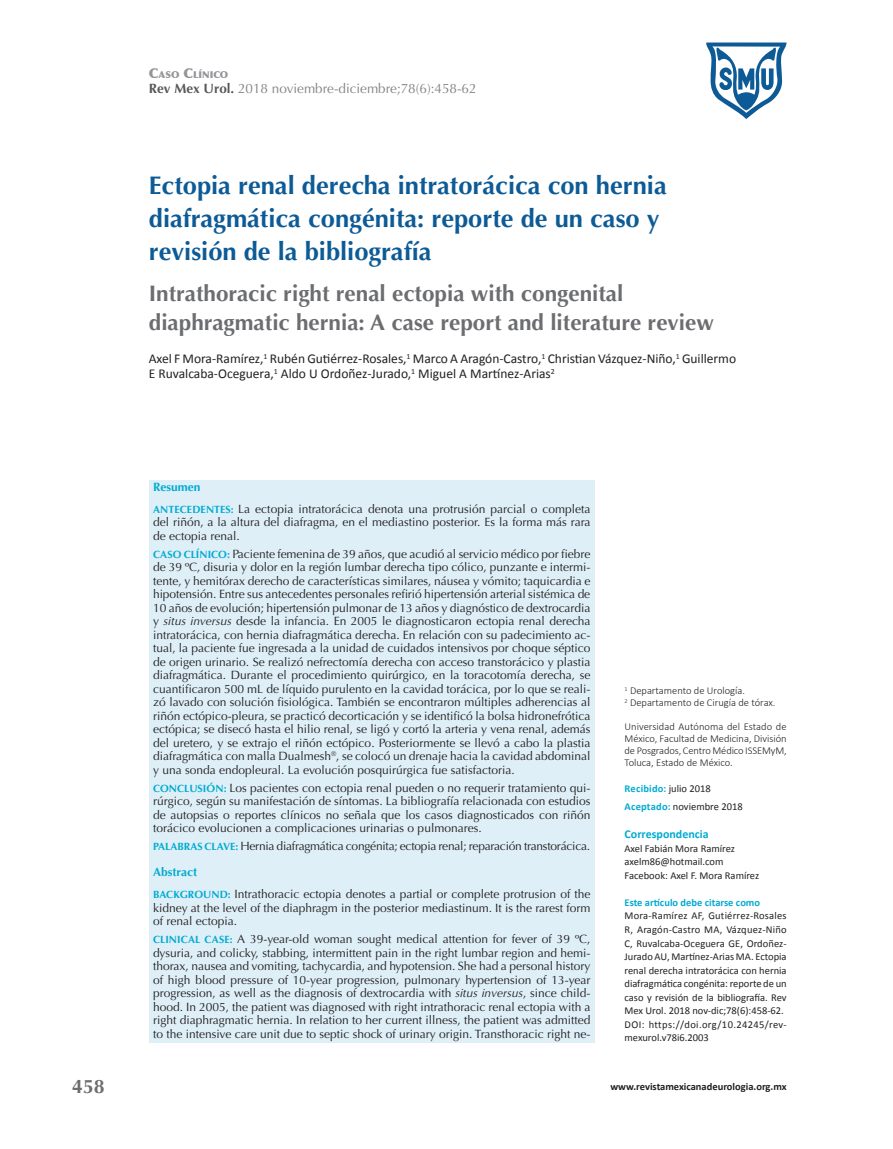
<style>
.page{position:relative;width:893px;height:1149px;background:#fff}
.page>*{position:absolute;margin:0;border:0;box-sizing:border-box;transform-origin:0 0}
.t1{font:700 25.5px/33px "Optima";color:#0d5b96}
.t2{font:700 22.5px/28.5px "Optima";color:#6c6d70}
.t3{font:700 19.5px "Optima";color:#6c6d70}
.t4{font:13.5px/15px "Calibri";color:#231f20}
.t5{font:13.5px "Optima";color:#808285}
.t6{font:12px/13.5px "Optima";color:#231f20;text-align:justify}
.t7{font:12px/26.2px "Optima";letter-spacing:-.02em;color:#231f20}
.t8{font:700 12px "Calibri";color:#00abd2}
.t9{font:10.5px/13.5px "Calibri";color:#231f20}
.t10{font:300 10.5px/12px "Calibri";color:#231f20}
.t11{font:700 10.5px "Calibri";color:#231f20}
.t12{font:700 10.5px "Calibri";color:#00abd2}
.t13{font:900 9.45px "Optima";color:#939598}
.s1{font-size:13.5px}
.s2{font-weight:700;color:#57585a}
.s3{font-weight:700;color:#00abd2}
.s4{font-weight:700;font-size:10.5px;color:#00abd2}
.s5{font-style:italic}
</style>
<div class="page">
<svg style="left:706px;top:42px;width:81px;height:77px"></svg>
<div style="left:149px;top:479px;width:446px;height:563px;background:#deeff7"></div>
<p class="t13" style="left:149px;top:68px;width:81px"><span class="s1">C</span>ASO <span class="s1">C</span>LÍNICO</p>
<p class="t5" style="left:149px;top:81px;width:329px"><span class="s2">Rev Mex Urol.</span> 2018 noviembre-diciembre;78(6):458-62</p>
<h1 class="t1" style="left:149px;top:169px;width:519px">Ectopia renal derecha intratorácica con hernia diafragmática congénita: reporte de un caso y revisión de la bibliografía</h1>
<h2 class="t2" style="left:149px;top:279px;width:567px">Intrathoracic right renal ectopia with congenital diaphragmatic hernia: A case report and literature review</h2>
<p class="t4" style="left:149px;top:351px;width:589px">Axel F Mora-Ramírez,<sup>1</sup> Rubén Gutiérrez-Rosales,<sup>1</sup> Marco A Aragón-Castro,<sup>1</sup> Christian Vázquez-Niño,<sup>1</sup> Guillermo<br>E Ruvalcaba-Oceguera,<sup>1</sup> Aldo U Ordoñez-Jurado,<sup>1</sup> Miguel A Martínez-Arias<sup>2</sup></p>
<p class="t6" style="left:153px;top:476px;width:439px;line-height:22px"><span class="s3">Resumen<br></span><span class="s4">ANTECEDENTES:</span> La ectopia intratorácica denota una protrusión parcial o completa</p>
<p class="t6" style="left:153px;top:515px;width:439px">del riñón, a la altura del diafragma, en el mediastino posterior. Es la forma más rara de ectopia renal.</p>
<p class="t6" style="left:153px;top:547px;width:439px"><span class="s4">CASO CLÍNICO:</span> Paciente femenina de 39 años, que acudió al servicio médico por fiebre de 39 ºC, disuria y dolor en la región lumbar derecha tipo cólico, punzante e intermi&shy;tente, y hemitórax derecho de características similares, náusea y vómito; taquicardia e hipotensión. Entre sus antecedentes personales refirió hipertensión arterial sistémica de 10 años de evolución; hipertensión pulmonar de 13 años y diagnóstico de dextrocardia y <span class="s5">situs inversus</span> desde la infancia. En 2005 le diagnosticaron ectopia renal derecha intratorácica, con hernia diafragmática derecha. En relación con su padecimiento ac&shy;tual, la paciente fue ingresada a la unidad de cuidados intensivos por choque séptico de origen urinario. Se realizó nefrectomía derecha con acceso transtorácico y plastia diafragmática. Durante el procedimiento quirúrgico, en la toracotomía derecha, se cuantificaron 500 mL de líquido purulento en la cavidad torácica, por lo que se reali&shy;zó lavado con solución fisiológica. También se encontraron múltiples adherencias al riñón ectópico-pleura, se practicó decorticación y se identificó la bolsa hidronefrótica ectópica; se disecó hasta el hilio renal, se ligó y cortó la arteria y vena renal, además del uretero, y se extrajo el riñón ectópico. Posteriormente se llevó a cabo la plastia diafragmática con malla Dualmesh<sup>®</sup>, se colocó un drenaje hacia la cavidad abdominal y una sonda endopleural. La evolución posquirúrgica fue satisfactoria.</p>
<p class="t6" style="left:153px;top:780px;width:439px"><span class="s4">CONCLUSIÓN:</span> Los pacientes con ectopia renal pueden o no requerir tratamiento qui&shy;rúrgico, según su manifestación de síntomas. La bibliografía relacionada con estudios de autopsias o reportes clínicos no señala que los casos diagnosticados con riñón torácico evolucionen a complicaciones urinarias o pulmonares.</p>
<p class="t7" style="left:153px;top:832px;width:439px"><span class="s4">PALABRAS CLAVE:</span> Hernia diafragmática congénita; ectopia renal; reparación transtorácica.<br><span class="s3">Abstract</span></p>
<p class="t6" style="left:153px;top:887px;width:439px"><span class="s4">BACKGROUND:</span> Intrathoracic ectopia denotes a partial or complete protrusion of the kidney at the level of the diaphragm in the posterior mediastinum. It is the rarest form of renal ectopia.</p>
<p class="t6" style="left:153px;top:932px;width:439px"><span class="s4">CLINICAL CASE:</span> A 39-year-old woman sought medical attention for fever of 39 ºC, dysuria, and colicky, stabbing, intermittent pain in the right lumbar region and hemi&shy;thorax, nausea and vomiting, tachycardia, and hypotension. She had a personal history of high blood pressure of 10-year progression, pulmonary hypertension of 13-year progression, as well as the diagnosis of dextrocardia with <span class="s5">situs inversus</span>, since child&shy;hood. In 2005, the patient was diagnosed with right intrathoracic renal ectopia with a right diaphragmatic hernia. In relation to her current illness, the patient was admitted to the intensive care unit due to septic shock of urinary origin. Transthoracic right ne-</p>
<p class="t10" style="left:625px;top:683px;width:152px"><sup>1</sup> Departamento de Urología.<br><sup>2</sup> Departamento de Cirugía de tórax.</p>
<p class="t10" style="left:625px;top:719px;width:164px;text-align:justify">Universidad Autónoma del Estado de México, Facultad de Medicina, División de Posgrados, Centro Médico ISSEMyM, Toluca, Estado de México.</p>
<p class="t9" style="left:625px;top:779px;width:120px;line-height:18px"><span class="s3">Recibido:</span> julio 2018<br><span class="s3">Aceptado:</span> noviembre 2018</p>
<p class="t8" style="left:625px;top:826px;width:86px">Correspondencia</p>
<p class="t9" style="left:625px;top:841px;width:136px">Axel Fabián Mora Ramírez axelm86@hotmail.com<br>Facebook: Axel F. Mora Ramírez</p>
<p class="t12" style="left:625px;top:895px;width:137px">Este artículo debe citarse como</p>
<p class="t9" style="left:625px;top:909px;width:164px">Mora-Ramírez AF, Gutiérrez-Rosales R, Aragón-Castro MA, Vázquez-Niño C, Ruvalcaba-Oceguera GE, Ordoñez-Jurado AU, Martínez-Arias MA. Ectopia renal derecha intratorácica con hernia diafragmática congénita: reporte de un caso y revisión de la bibliografía. Rev Mex Urol. 2018 nov-dic;78(6):458-62.<br>DOI: https://doi.org/10.24245/rev&shy;mexurol.v78i6.2003</p>
<h3 class="t3" style="left:72px;top:1074px;width:34px">458</h3>
<p class="t11" style="left:610px;top:1079px;width:178px">www.revistamexicanadeurologia.org.mx</p>
</div>
